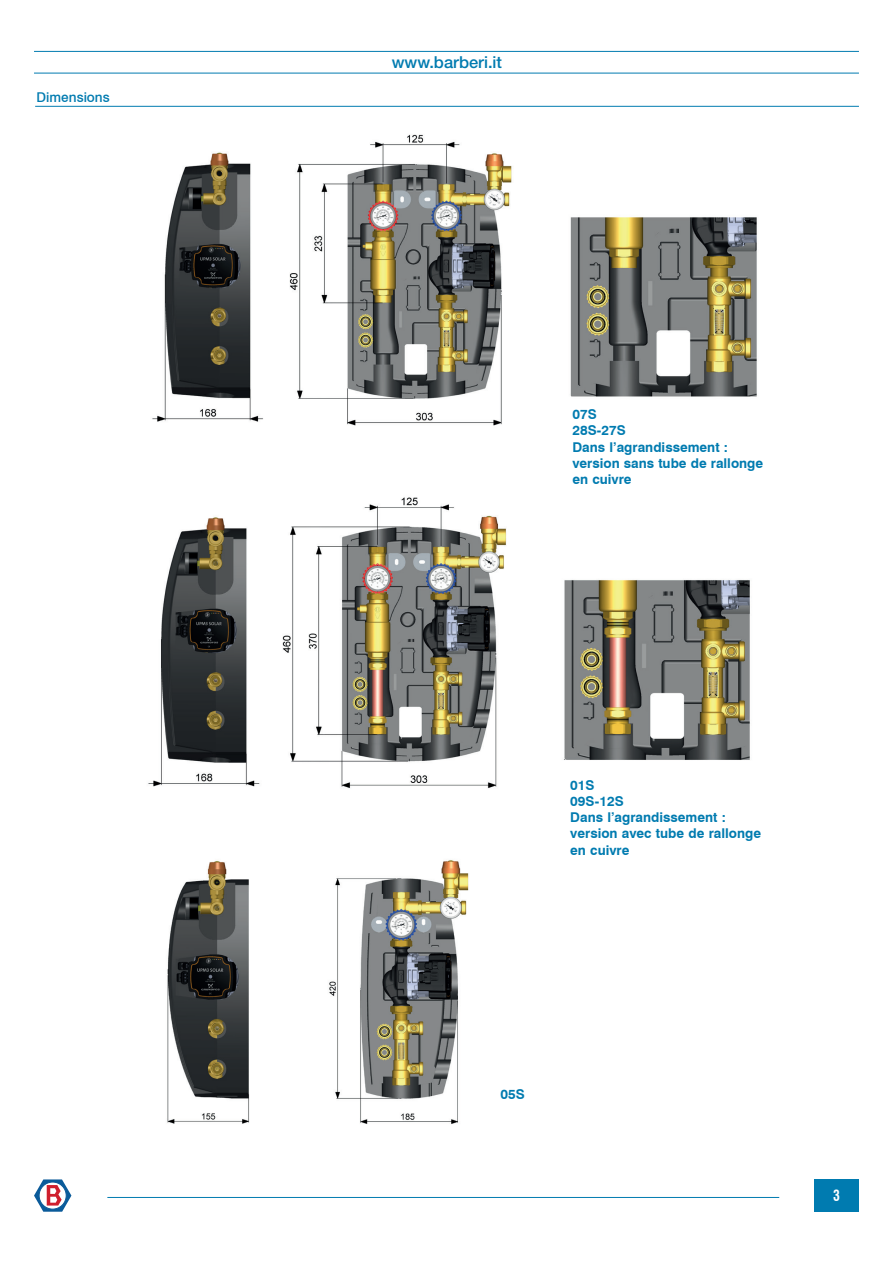
<style>
.page{position:relative;width:893px;height:1263px;background:#fff}
.page>*{position:absolute;margin:0;border:0;box-sizing:border-box;transform-origin:0 0}
.t1{font:500 16.5px "Helvetica Neue LT Std";color:#007bb0}
.t2{font:700 condensed 15px "Swiss 721 BT";color:#fff;scale:.9 1}
.t3{font:700 13.5px/16.2px "Swiss 721 BT";color:#007bb0}
.t4{font:500 13.5px "Swiss 721 BT";color:#007bb0}
</style>
<div class="page">
<img style="left:152px;top:134px;width:605px;height:292px">
<img style="left:148px;top:497px;width:602px;height:292px">
<img style="left:167px;top:860px;width:302px;height:264px">
<div style="left:814px;top:1179px;width:45px;height:33px;background:#007bb0"></div>
<svg style="left:34px;top:1179px;width:37px;height:33px"></svg>
<hr style="left:34px;top:51px;width:825px;height:1px;background:#007bb0">
<hr style="left:34px;top:73px;width:825px;height:1px;background:#007bb0">
<hr style="left:107px;top:1197px;width:672px;height:1px;background:#007bb0">
<hr style="left:35px;top:106px;width:824px;height:1px;background:#007bb0">
<p class="t4" style="left:37px;top:89px;width:75px">Dimensions</p>
<p class="t1" style="left:392px;top:52px;width:112px">www.barberi.it</p>
<p class="t3" style="left:572px;top:406px;width:192px">07S<br>28S-27S<br>Dans l’agrandissement : version sans tube de rallonge en cuivre</p>
<p class="t3" style="left:570px;top:777px;width:192px">01S<br>09S-12S<br>Dans l’agrandissement : version avec tube de rallonge en cuivre</p>
<p class="t3" style="left:501px;top:1085px;width:26px">05S</p>
<p class="t2" style="left:833px;top:1187px;width:9px">3</p>
</div>
